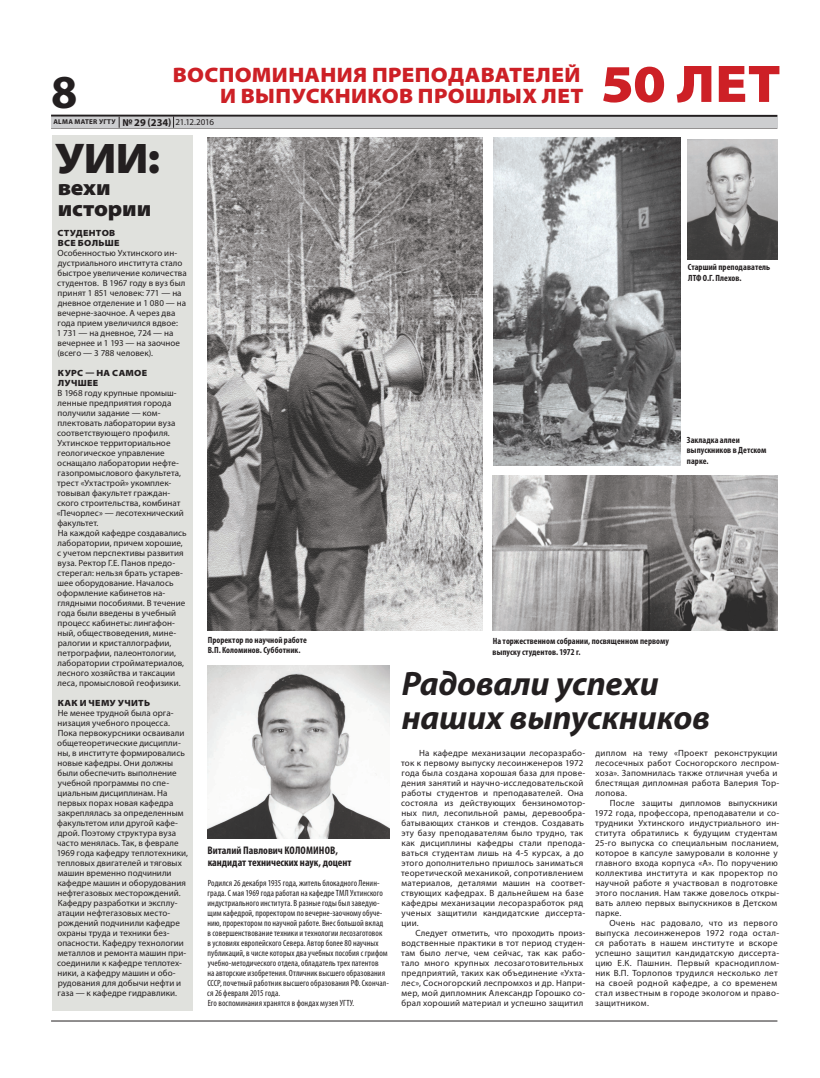
<style>
.page{position:relative;width:820px;height:1078px;background:#fff}
.page>*{position:absolute;margin:0;border:0;box-sizing:border-box;transform-origin:0 0}
.t1{font:900 semi-expanded 53.3px "Myriad Pro";color:#cd2026}
.t2{font:700 47.4px "Myriad Pro";color:#231f20}
.t3{font:900 semi-expanded 43px "Myriad Pro";color:#231f20}
.t4{font:italic 700 34px/34px "Myriad Pro";letter-spacing:-.005em;color:#231f20}
.t5{font:900 semi-expanded 22px/21px "Myriad Pro";letter-spacing:-.005em;color:#231f20}
.t6{font:900 semi-expanded 21px/21px "Myriad Pro";letter-spacing:.015em;color:#cd2026;text-align:right}
.t7{font:700 condensed 11px/12px "Myriad Pro";color:#231f20}
.t8{font:9px/10px "Myriad Pro";letter-spacing:.01em;color:#231f20}
.t9{font:condensed 9px/10px "Myriad Pro";letter-spacing:.01em;color:#231f20}
.t10{font:9px/10px "Myriad Pro";letter-spacing:.035em;color:#231f20}
.t11{font:700 condensed 9px/10.8px "Myriad Pro";letter-spacing:.005em;color:#231f20}
.t12{font:900 semi-expanded 9px/10px "Myriad Pro";letter-spacing:.035em;color:#231f20}
.t13{font:700 7px "Myriad Pro";letter-spacing:.04em;color:#231f20}
.s1{font-size:10.5px}
.s2{font-weight:400;font-size:9px}
</style>
<div class="page">
<hr style="left:51px;top:128px;width:726px;height:1px;background:#231f20">
<hr style="left:51px;top:115px;width:726px;height:2px;background:#231f20">
<div style="left:51px;top:117px;width:726px;height:11px;background:#cdced0"></div>
<svg style="left:173px;top:116px;width:1px;height:12px"></svg>
<hr style="left:51px;top:1020px;width:726px;height:1px;background:#231f20">
<div style="left:52px;top:135px;width:141px;height:875px;background:#e0e1dd"></div>
<img style="left:207px;top:665px;width:182px;height:173px">
<img style="left:207px;top:137px;width:275px;height:493px">
<img style="left:687px;top:139px;width:90px;height:120px">
<img style="left:492px;top:475px;width:285px;height:155px">
<img style="left:493px;top:137px;width:187px;height:328px">
<h3 class="t6" style="left:173px;top:65px;width:412px">ВОСПОМИНАНИЯ ПРЕПОДАВАТЕЛЕЙ<br>И ВЫПУСКНИКОВ ПРОШЛЫХ ЛЕТ</h3>
<h1 class="t1" style="left:600px;top:53px;width:181px">50 ЛЕТ</h1>
<h2 class="t2" style="left:51px;top:61px;width:28px">8</h2>
<p class="t13" style="left:53px;top:117px;width:162px">ALMA MATER УГТУ <span class="s1">№ 29 (234)</span> <span class="s2">21.12.2016</span></p>
<h3 class="t3" style="left:55px;top:134px;width:107px">УИИ:</h3>
<h3 class="t5" style="left:58px;top:177px;width:95px">вехи истории</h3>
<p class="t12" style="left:57px;top:227px;width:63px">СТУДЕНТОВ<br>ВСЕ БОЛЬШЕ</p>
<p class="t8" style="left:57px;top:247px;width:131px">Особенностью Ухтинского ин&shy;дустриального института стало быстрое увеличение количества студентов. В 1967 году в вуз был принят 1 851 человек: 771 — на дневное отделение и 1 080 — на вечерне-заочное. А через два года прием увеличился вдвое:<br>1 731 — на дневное, 724 — на вечернее и 1 193 — на заочное (всего — 3 788 человек).</p>
<p class="t12" style="left:58px;top:367px;width:91px">КУРС — НА САМОЕ<br>ЛУЧШЕЕ</p>
<p class="t8" style="left:57px;top:387px;width:131px">В 1968 году крупные промыш&shy;ленные предприятия города получили задание — ком&shy;плектовать лаборатории вуза соответствующего профиля.<br>Ухтинское территориальное геологическое управление оснащало лаборатории нефте&shy;газопромыслового факультета, трест «Ухтастрой» укомплек&shy;товывал факультет граждан&shy;ского строительства, комбинат «Печорлес» — лесотехнический факультет.<br>На каждой кафедре создавались лаборатории, причем хорошие, с учетом перспективы развития вуза. Ректор Г.Е. Панов предо&shy;стерегал: нельзя брать устарев&shy;шее оборудование. Началось оформление кабинетов на&shy;глядными пособиями. В течение года были введены в учебный процесс кабинеты: лингафон&shy;ный, обществоведения, мине&shy;ралогии и кристаллографии, петрографии, палеонтологии, лаборатории стройматериалов, лесного хозяйства и таксации леса, промысловой геофизики.</p>
<p class="t12" style="left:58px;top:697px;width:94px">КАК И ЧЕМУ УЧИТЬ</p>
<p class="t8" style="left:57px;top:707px;width:133px">Не менее трудной была орга&shy;низация учебного процесса.<br>Пока первокурсники осваивали общетеоретические дисципли&shy;ны, в институте формировались новые кафедры. Они должны были обеспечить выполнение учебной программы по спе&shy;циальным дисциплинам. На первых порах новая кафедра закреплялась за определенным факультетом или другой кафе&shy;дрой. Поэтому структура вуза часто менялась. Так, в феврале<br>1969 года кафедру теплотехники, тепловых двигателей и тяговых машин временно подчинили кафедре машин и оборудования нефтегазовых месторождений.<br>Кафедру разработки и эксплу&shy;атации нефтегазовых место&shy;рождений подчинили кафедре охраны труда и техники без&shy;опасности. Кафедру технологии металлов и ремонта машин при&shy;соединили к кафедре теплотех&shy;ники, а кафедру машин и обо&shy;рудования для добычи нефти и газа — к кафедре гидравлики.</p>
<p class="t11" style="left:687px;top:261px;width:84px">Старший преподаватель<br>ЛТФ О.Г. Плехов.</p>
<p class="t11" style="left:686px;top:434px;width:81px">Закладка аллеи выпускников в Детском парке.</p>
<p class="t11" style="left:208px;top:634px;width:101px">Проректор по научной работе<br>В.П. Коломинов. Субботник.</p>
<p class="t11" style="left:492px;top:635px;width:178px">На торжественном собрании, посвященном первому выпуску студентов. 1972 г.</p>
<h3 class="t4" style="left:401px;top:665px;width:310px">Радовали успехи наших выпускников</h3>
<p class="t8" style="left:401px;top:747px;width:186px;text-indent:18px">На кафедре механизации лесоразрабо&shy;ток к первому выпуску лесоинженеров 1972 года была создана хорошая база для прове&shy;дения занятий и научно-исследовательской работы студентов и преподавателей. Она состояла из действующих бензиномотор&shy;ных пил, лесопильной рамы, деревообра&shy;батывающих станков и стендов. Создавать эту базу преподавателям было трудно, так как дисциплины кафедры стали препода&shy;ваться студентам лишь на 4-5 курсах, а до этого дополнительно пришлось заниматься теоретической механикой, сопротивлением материалов, деталями машин на соответ&shy;ствующих кафедрах. В дальнейшем на базе кафедры механизации лесоразработок ряд ученых защитили кандидатские диссерта&shy;ции.</p>
<p class="t8" style="left:401px;top:927px;width:186px;text-indent:14px">Следует отметить, что проходить произ&shy;водственные практики в тот период студен&shy;там было легче, чем сейчас, так как рабо&shy;тало много крупных лесозаготовительных предприятий, таких как объединение «Ухта&shy;лес», Сосногорский леспромхоз и др. Напри&shy;мер, мой дипломник Александр Горошко со&shy;брал хороший материал и успешно защитил</p>
<p class="t8" style="left:595px;top:747px;width:185px">диплом на тему «Проект реконструкции лесосечных работ Сосногорского леспром&shy;хоза». Запомнилась также отличная учеба и блестящая дипломная работа Валерия Тор&shy;лопова.</p>
<p class="t8" style="left:594px;top:797px;width:186px;text-indent:15px">После защиты дипломов выпускники 1972 года, профессора, преподаватели и со&shy;трудники Ухтинского индустриального ин&shy;ститута обратились к будущим студентам 25-го выпуска со специальным посланием, которое в капсуле замуровали в колонне у главного входа корпуса «А». По поручению коллектива института и как проректор по научной работе я участвовал в подготовке этого послания. Нам также довелось откры&shy;вать аллею первых выпускников в Детском парке.</p>
<p class="t10" style="left:594px;top:917px;width:186px;text-indent:14px">Очень нас радовало, что из первого выпуска лесоинженеров 1972 года остал&shy;ся работать в нашем институте и вскоре успешно защитил кандидатскую диссерта&shy;цию Е.К. Пашнин. Первый краснодиплом&shy;ник В.П. Торлопов трудился несколько лет на своей родной кафедре, а со временем стал известным в городе экологом и право&shy;защитником.</p>
<p class="t7" style="left:207px;top:844px;width:145px">Виталий Павлович КОЛОМИНОВ, кандидат технических наук, доцент</p>
<p class="t9" style="left:207px;top:877px;width:183px">Родился 26 декабря 1935 года, житель блокадного Ленин&shy;града. С мая 1969 года работал на кафедре ТМЛ Ухтинского индустриального института. В разные годы был заведую&shy;щим кафедрой, проректором по вечерне-заочному обуче&shy;нию, проректором по научной работе. Внес большой вклад<br>в совершенствование техники и технологии лесозаготовок<br>в условиях европейского Севера. Автор более 80 научных публикаций, в числе которых два учебных пособия с грифом учебно-методического отдела, обладатель трех патентов<br>на авторские изобретения. Отличник высшего образования СССР, почетный работник высшего образования РФ. Скончал&shy;ся 26 февраля 2015 года.<br>Его воспоминания хранятся в фондах музея УГТУ.</p>
</div>
